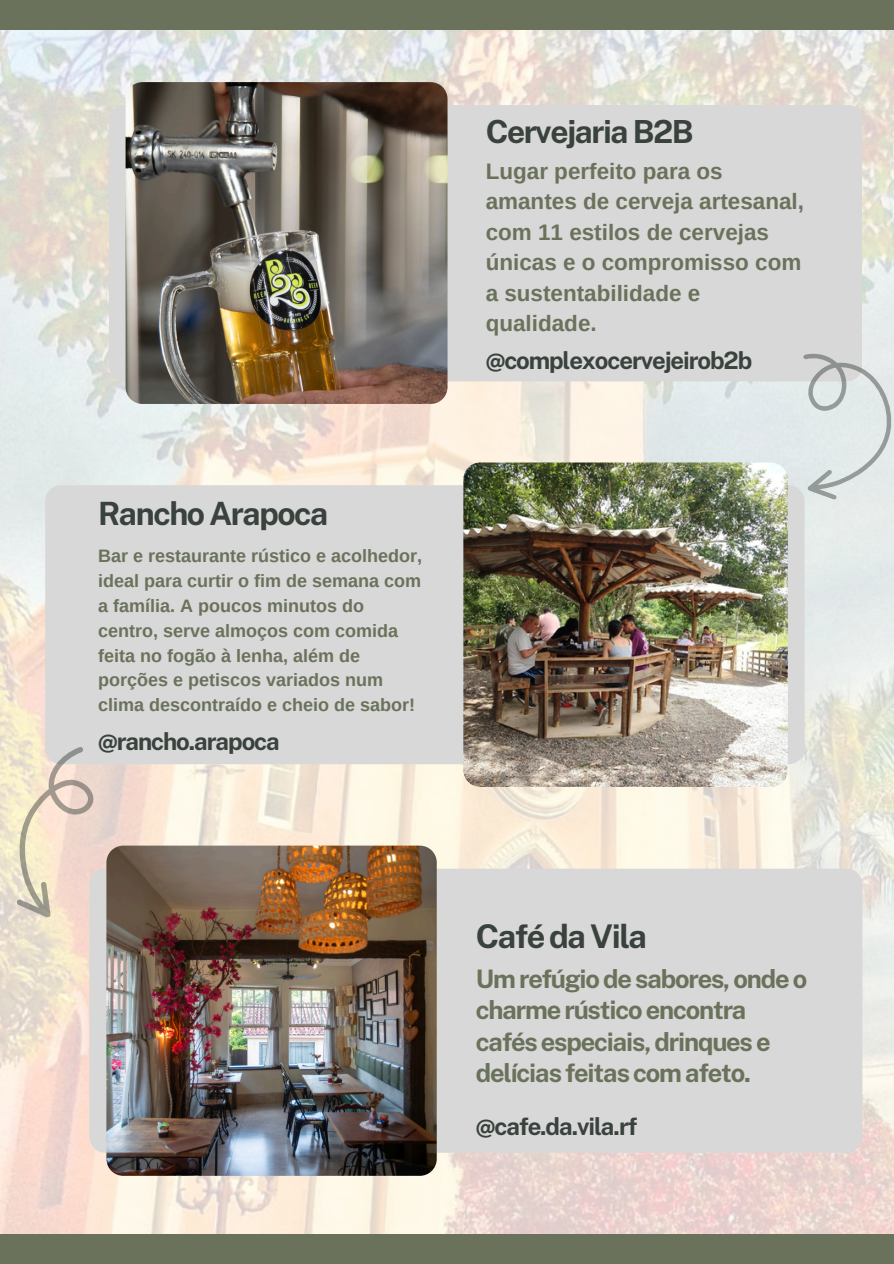
<style>
.page{position:relative;width:894px;height:1264px;background:#fff}
.page>*{position:absolute;margin:0;border:0;box-sizing:border-box;transform-origin:0 0}
.t1{font:700 32.7px "Public Sans";letter-spacing:-.045em;color:#3a423d}
.t2{font:700 32.1px "Public Sans";letter-spacing:-.045em;color:#3a423d}
.t3{font:700 31.8px "Public Sans";letter-spacing:-.045em;color:#3a423d}
.t4{font:700 25.5px/31.5px "Public Sans";letter-spacing:-.045em;color:#6a725b}
.t5{font:700 24px "Public Sans";letter-spacing:-.045em;color:#3a423d}
.t6{font:700 22.5px/30.5px "Arimo";color:#6a725b}
.t7{font:700 18px/24.8px "Arimo";color:#6a725b}
</style>
<div class="page">
<img style="left:0;top:29px;width:893px;height:1205px">
<div style="left:109px;top:105px;width:753px;height:276px;background:#d8d8d8"></div>
<img style="left:125px;top:82px;width:322px;height:322px">
<div style="left:89px;top:868px;width:773px;height:284px;background:#d8d8d8;border-radius:16px"></div>
<img style="left:106px;top:845px;width:330px;height:330px">
<div style="left:45px;top:485px;width:759px;height:279px;background:#d8d8d8;border-radius:16px"></div>
<img style="left:463px;top:462px;width:324px;height:325px;border-radius:17px">
<div style="left:0;top:0;width:893px;height:29px;background:#6a725b"></div>
<div style="left:0;top:1234px;width:893px;height:29px;background:#6a725b"></div>
<svg style="left:739px;top:330px;width:154px;height:179px"></svg>
<svg style="left:0;top:746px;width:125px;height:178px"></svg>
<p class="t2" style="left:98px;top:495px;width:232px">Rancho Arapoca</p>
<h2 class="t7" style="left:98px;top:544px;width:325px">Bar e restaurante rústico e acolhedor, ideal para curtir o fim de semana com a família. A poucos minutos do centro, serve almoços com comida feita no fogão à lenha, além de porções e petiscos variados num clima descontraído e cheio de sabor!</h2>
<h1 class="t5" style="left:98px;top:726px;width:183px">@rancho.arapoca</h1>
<h1 class="t3" style="left:485px;top:113px;width:209px">Cervejaria B2B</h1>
<h3 class="t6" style="left:485px;top:156px;width:320px">Lugar perfeito para os amantes de cerveja artesanal, com 11 estilos de cervejas únicas e o compromisso com a sustentabilidade e qualidade.</h3>
<p class="t5" style="left:485px;top:346px;width:268px">@complexocervejeirob2b</p>
<p class="t1" style="left:476px;top:916px;width:173px">Café da Vila</p>
<p class="t4" style="left:476px;top:962px;width:333px">Um refúgio de sabores, onde o charme rústico encontra cafés especiais, drinques e delícias feitas com afeto.</p>
<p class="t5" style="left:476px;top:1112px;width:163px">@cafe.da.vila.rf</p>
</div>
